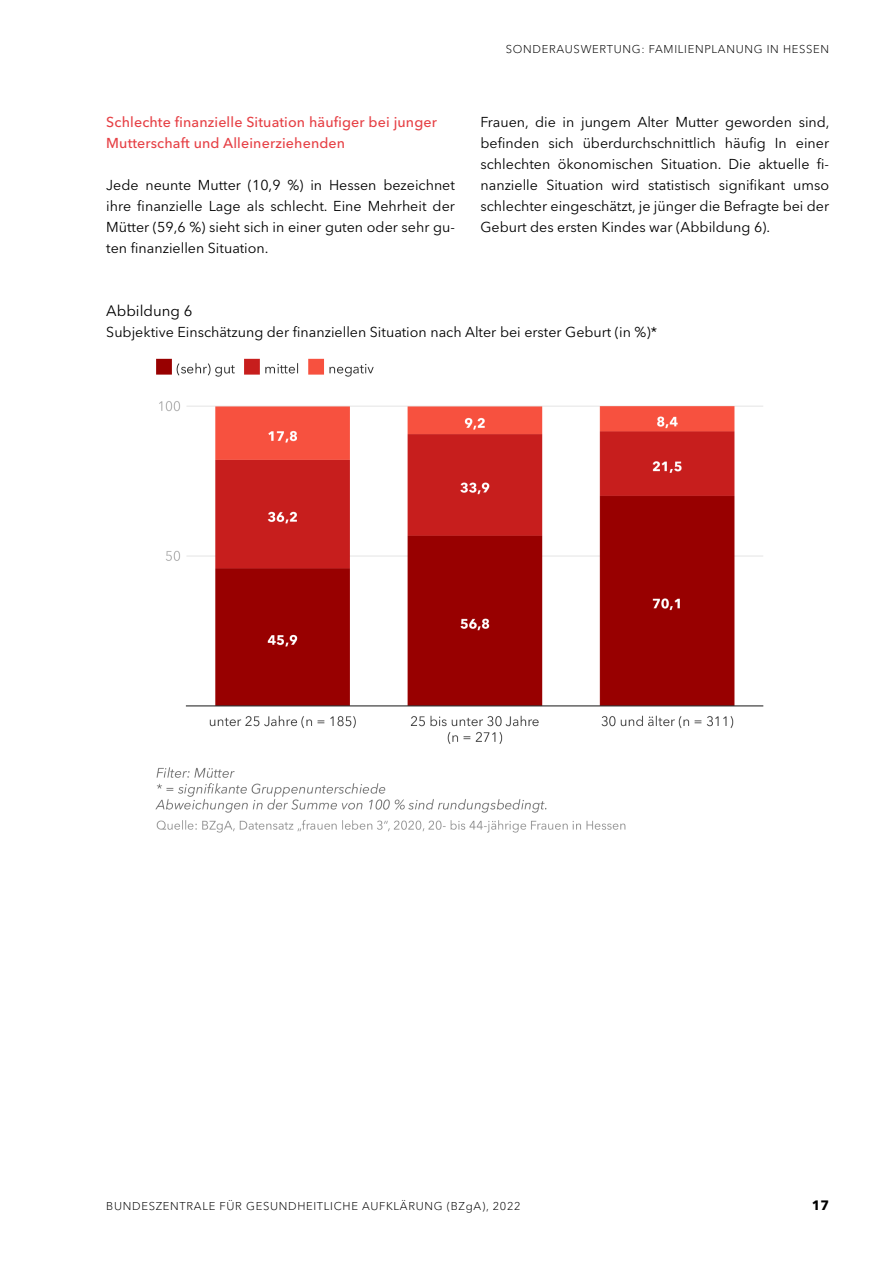
<style>
.page{position:relative;width:893px;height:1263px;background:#fff}
.page>*{position:absolute;margin:0;border:0;box-sizing:border-box;transform-origin:0 0}
.Abbildunghead_P{font:15px "Avenir Next LT Pro";color:#000}
.Fließtext_Abstand_P{font:14.25px/21px "Avenir Next LT Pro";color:#000;text-align:justify}
.Head_2_H3{font:500 14.25px/21px "Avenir Next LT Pro";letter-spacing:.01em;color:#e64045}
.t1{font:700 13.5px "Avenir Next LT Pro";color:#000}
.t2{font:300 11.25px "Avenir Next LT Pro";letter-spacing:.06em;color:#000}
</style>
<div class="page">
<img style="left:155px;top:358px;width:609px;height:475px">
<h3 class="Head_2_H3" style="left:106px;top:112px;width:332px">Schlechte finanzielle Situation häufiger bei junger<br>Mutterschaft und Alleinerziehenden</h3>
<p class="Fließtext_Abstand_P" style="left:106px;top:175px;width:350px">Jede neunte Mutter (10,9 %) in Hessen bezeichnet ihre finanzielle Lage als schlecht. Eine Mehrheit der Mütter (59,6 %) sieht sich in einer guten oder sehr gu&shy;ten finanziellen Situation.</p>
<p class="t2" style="left:506px;top:42px;width:325px">SONDERAUSWERTUNG: FAMILIENPLANUNG IN HESSEN</p>
<p class="Fließtext_Abstand_P" style="left:480px;top:112px;width:351px">Frauen, die in jungem Alter Mutter geworden sind, befinden sich überdurchschnittlich häufig In einer schlechten ökonomischen Situation. Die aktuelle fi&shy;nanzielle Situation wird statistisch signifikant umso schlechter eingeschätzt, je jünger die Befragte bei der Geburt des ersten Kindes war (Abbildung 6).</p>
<p class="Abbildunghead_P" style="left:106px;top:302px;width:88px">Abbildung 6</p>
<p class="Fließtext_Abstand_P" style="left:106px;top:322px;width:552px">Subjektive Einschätzung der finanziellen Situation nach Alter bei erster Geburt (in %)*</p>
<p class="t2" style="left:106px;top:1199px;width:416px">BUNDESZENTRALE FÜR GESUNDHEITLICHE AUFKLÄRUNG (BZgA), 2022</p>
<p class="t1" style="left:812px;top:1197px;width:19px">17</p>
</div>
